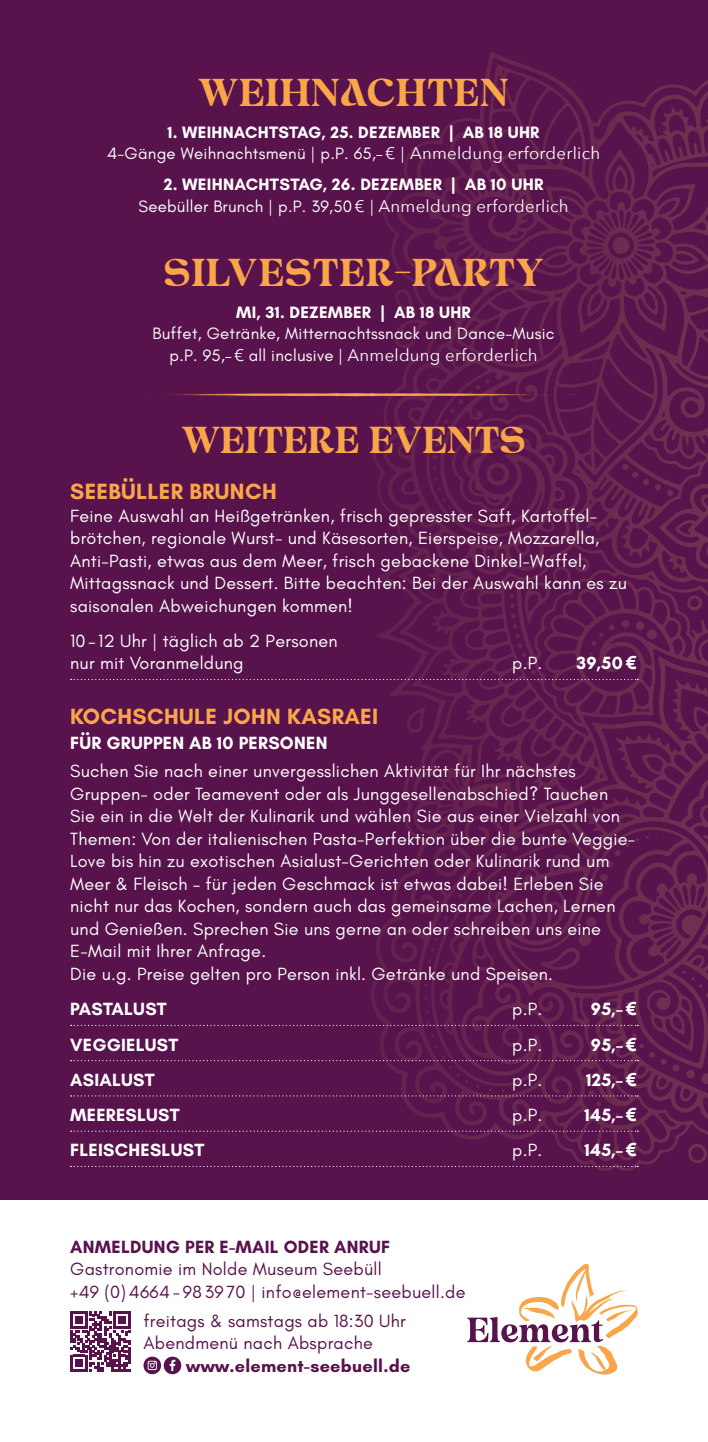
<style>
.page{position:relative;width:708px;height:1442px;background:#fff}
.page>*{position:absolute;margin:0;border:0;box-sizing:border-box;transform-origin:0 0}
.t1{font:39.6px "Asturo Grand Serif DEMO";letter-spacing:.03em;color:#f9a64a}
.t2{font:38.25px "Asturo Grand Serif DEMO";letter-spacing:.01em;color:#f9a64a}
.t3{font:700 22.5px "Glacial Indifference";letter-spacing:.015em;color:#f9a64a}
.t4{font:18px/22.5px "Glacial Indifference";letter-spacing:.015em;color:#fff}
.t5{font:18px/22.5px "Glacial Indifference";letter-spacing:.015em;color:#58124c}
.t6{font:700 18px "Glacial Indifference";letter-spacing:.015em;color:#fff}
.t7{font:700 18px "Glacial Indifference";letter-spacing:.015em;color:#58124c}
.t8{font:700 16.88px/21.4px "Glacial Indifference";letter-spacing:.015em;color:#fff;text-align:center}
.t9{font:16.88px "Glacial Indifference";letter-spacing:.015em;color:#fff}
.t10{font:16.88px "Avenir Next";letter-spacing:.015em;color:#fff}
.s1{font-weight:400}
.s2{font-family:"Avenir Next";font-weight:400}
.s3{font-family:"Glacial Indifference"}
.s4{font-family:"Avenir Next"}
</style>
<div class="page">
<div style="left:0;top:0;width:708px;height:1199px;background:#58124c"></div>
<svg style="left:383px;top:80px;width:325px;height:345px"></svg>
<svg style="left:483px;top:54px;width:65px;height:58px"></svg>
<svg style="left:416px;top:112px;width:292px;height:445px"></svg>
<svg style="left:486px;top:462px;width:23px;height:23px"></svg>
<svg style="left:434px;top:442px;width:5px;height:5px"></svg>
<svg style="left:438px;top:430px;width:5px;height:5px"></svg>
<svg style="left:444px;top:419px;width:5px;height:5px"></svg>
<svg style="left:433px;top:454px;width:4px;height:5px"></svg>
<svg style="left:437px;top:487px;width:4px;height:4px"></svg>
<svg style="left:434px;top:477px;width:4px;height:3px"></svg>
<svg style="left:442px;top:497px;width:21px;height:23px"></svg>
<svg style="left:667px;top:489px;width:7px;height:7px"></svg>
<svg style="left:655px;top:484px;width:6px;height:6px"></svg>
<svg style="left:622px;top:464px;width:27px;height:21px"></svg>
<svg style="left:553px;top:829px;width:9px;height:9px"></svg>
<svg style="left:538px;top:834px;width:7px;height:7px"></svg>
<svg style="left:525px;top:839px;width:6px;height:6px"></svg>
<svg style="left:512px;top:845px;width:6px;height:6px"></svg>
<svg style="left:489px;top:853px;width:17px;height:14px"></svg>
<svg style="left:444px;top:916px;width:4px;height:4px"></svg>
<svg style="left:451px;top:904px;width:4px;height:4px"></svg>
<svg style="left:457px;top:871px;width:26px;height:27px"></svg>
<svg style="left:600px;top:874px;width:8px;height:7px"></svg>
<svg style="left:606px;top:842px;width:24px;height:25px"></svg>
<svg style="left:540px;top:888px;width:63px;height:82px"></svg>
<svg style="left:472px;top:933px;width:22px;height:37px"></svg>
<svg style="left:510px;top:911px;width:16px;height:16px"></svg>
<svg style="left:395px;top:320px;width:33px;height:28px"></svg>
<svg style="left:395px;top:289px;width:22px;height:25px"></svg>
<svg style="left:688px;top:1144px;width:19px;height:19px"></svg>
<svg style="left:701px;top:1073px;width:7px;height:11px"></svg>
<svg style="left:686px;top:1070px;width:9px;height:8px"></svg>
<svg style="left:661px;top:1059px;width:19px;height:12px"></svg>
<svg style="left:691px;top:977px;width:11px;height:10px"></svg>
<svg style="left:612px;top:237px;width:17px;height:17px"></svg>
<svg style="left:71px;top:557px;width:637px;height:242px"></svg>
<svg style="left:71px;top:1022px;width:584px;height:94px"></svg>
<svg style="left:71px;top:1130px;width:567px;height:1px"></svg>
<svg style="left:71px;top:1165px;width:567px;height:2px"></svg>
<svg style="left:144px;top:1356px;width:37px;height:18px"></svg>
<svg style="left:71px;top:1311px;width:60px;height:60px"></svg>
<svg style="left:176px;top:379px;width:401px;height:34px"></svg>
<svg style="left:467px;top:1263px;width:171px;height:111px"></svg>
<h1 class="t1" style="left:199px;top:74px;width:311px">WEIHNACHTEN</h1>
<p class="t8" style="left:107px;top:121px;width:495px">1. WEIHNACHTSTAG, 25. DEZEMBER | AB 18 UHR<br><span class="s1">4-Gänge Weihnachtsmenü | p.P. 65,–</span> <span class="s2">€</span> <span class="s1">|</span> <span class="s2">Anmeldung erforderlich</span></p>
<p class="t8" style="left:138px;top:174px;width:432px">2. WEIHNACHTSTAG, 26. DEZEMBER | AB 10 UHR<br><span class="s1">Seebüller Brunch | p.P. 39,50</span> <span class="s2">€</span> <span class="s1">|</span> <span class="s2">Anmeldung erforderlich</span></p>
<h1 class="t1" style="left:164px;top:254px;width:381px">SILVESTER-PARTY</h1>
<p class="t8" style="left:236px;top:301px;width:236px">MI, 31. DEZEMBER | AB 18 UHR</p>
<p class="t9" style="left:153px;top:324px;width:404px">Buffet, Getränke, Mitternachtssnack und Dance-Music</p>
<p class="t10" style="left:170px;top:340px;width:370px"><span class="s3">p.P. 95,–</span> € <span class="s3">all inclusive |</span> Anmeldung erforderlich</p>
<h2 class="t2" style="left:182px;top:422px;width:345px">WEITERE EVENTS</h2>
<p class="t3" style="left:70px;top:477px;width:208px">SEEBÜLLER BRUNCH</p>
<p class="t4" style="left:70px;top:504px;width:558px">Feine Auswahl an Heißgetränken, frisch gepresster Saft, Kartoffel&shy;brötchen, regionale Wurst- und Käsesorten, Eierspeise, Mozzarella, Anti-Pasti, etwas aus dem Meer, frisch gebackene Dinkel-Waffel, Mittagssnack und Dessert. Bitte beachten: Bei der Auswahl kann es zu saisonalen Abweichungen kommen!</p>
<p class="t4" style="left:70px;top:630px;width:269px">10 – 12 Uhr | täglich ab 2 Personen nur mit Voranmeldung</p>
<p class="t4" style="left:512px;top:652px;width:32px">p.P.</p>
<p class="t6" style="left:576px;top:652px;width:62px">39,50 <span class="s4">€</span></p>
<p class="t3" style="left:70px;top:702px;width:310px">KOCHSCHULE JOHN KASRAEI</p>
<p class="t6" style="left:70px;top:731px;width:259px">FÜR GRUPPEN AB 10 PERSONEN</p>
<p class="t4" style="left:70px;top:760px;width:567px">Suchen Sie nach einer unvergesslichen Aktivität für Ihr nächstes Gruppen- oder Teamevent oder als Junggesellenabschied? Tauchen Sie ein in die Welt der Kulinarik und wählen Sie aus einer Vielzahl von Themen: Von der italienischen Pasta-Perfektion über die bunte Veggie-Love bis hin zu exotischen Asialust-Gerichten oder Kulinarik rund um Meer &amp; Fleisch – für jeden Geschmack ist etwas dabei! Erleben Sie nicht nur das Kochen, sondern auch das gemeinsame Lachen, Lernen und Genießen. Sprechen Sie uns gerne an oder schreiben uns eine E-Mail mit Ihrer Anfrage.<br>Die u.g. Preise gelten pro Person inkl. Getränke und Speisen.</p>
<p class="t6" style="left:70px;top:998px;width:98px">PASTALUST</p>
<p class="t4" style="left:512px;top:998px;width:32px">p.P.</p>
<p class="t6" style="left:591px;top:998px;width:48px">95,– <span class="s4">€</span></p>
<p class="t6" style="left:70px;top:1033px;width:110px">VEGGIELUST</p>
<p class="t4" style="left:512px;top:1033px;width:32px">p.P.</p>
<p class="t6" style="left:591px;top:1033px;width:48px">95,– <span class="s4">€</span></p>
<p class="t6" style="left:70px;top:1068px;width:86px">ASIALUST</p>
<p class="t4" style="left:512px;top:1068px;width:32px">p.P.</p>
<p class="t6" style="left:586px;top:1068px;width:53px">125,– <span class="s4">€</span></p>
<p class="t6" style="left:70px;top:1103px;width:111px">MEERESLUST</p>
<p class="t4" style="left:512px;top:1104px;width:32px">p.P.</p>
<p class="t6" style="left:585px;top:1103px;width:54px">145,– <span class="s4">€</span></p>
<p class="t6" style="left:70px;top:1139px;width:136px">FLEISCHESLUST</p>
<p class="t4" style="left:512px;top:1139px;width:32px">p.P.</p>
<p class="t6" style="left:585px;top:1139px;width:54px">145,– <span class="s4">€</span></p>
<p class="t7" style="left:70px;top:1235px;width:321px">ANMELDUNG PER E-MAIL ODER ANRUF</p>
<p class="t5" style="left:70px;top:1258px;width:397px">Gastronomie im Nolde Museum Seebüll<br>+49 (0) 4664 - 98 39 70 | info@element-seebuell.de</p>
<p class="t5" style="left:144px;top:1309px;width:264px">freitags &amp; samstags ab 18:30 Uhr<br>Abendmenü nach Absprache</p>
<p class="t7" style="left:186px;top:1354px;width:226px">www.element-seebuell.de</p>
</div>
